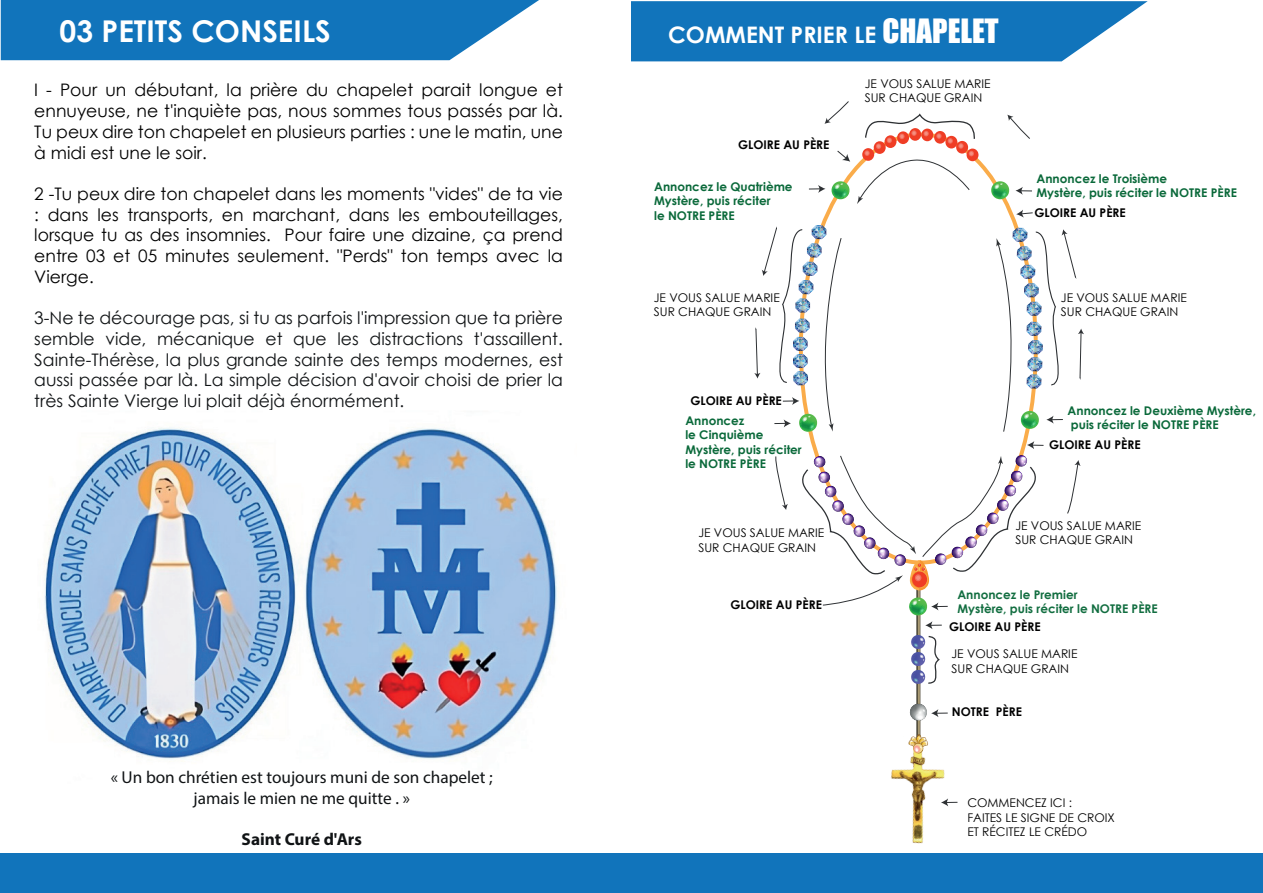
<style>
.page{position:relative;width:1263px;height:893px;background:#fff}
.page>*{position:absolute;margin:0;border:0;box-sizing:border-box;transform-origin:0 0}
.t1{font:700 30px "Century Gothic";color:#fff}
.t2{font:700 22.8px "Century Gothic";color:#fff}
.t3{font:17.25px/20.7px "Century Gothic";color:#000001;text-align:justify}
.t4{font:17.25px/20.7px "Century Gothic";color:#101315;text-align:justify}
.t5{font:17.25px/20.7px "Myriad Pro";color:#101315;text-align:center}
.t6{font:700 17.25px "Myriad Pro";color:#101315}
.t7{font:700 12px/14.4px "Century Gothic";color:#0a693a}
.t8{font:12px/14.4px "Century Gothic";color:#000001}
.t9{font:700 12px "Century Gothic";color:#000001}
.s1{font-family:"Impact";font-weight:400;font-size:30.75px}
</style>
<div class="page">
<svg style="left:1px;top:0;width:538px;height:60px;background:#247fc0"></svg>
<div style="left:0;top:854px;width:1263px;height:39px;background:#1174bb"></div>
<svg style="left:631px;top:1px;width:517px;height:60px;background:#257fc0"></svg>
<svg style="left:916px;top:615px;width:4px;height:119px"></svg>
<svg style="left:991px;top:181px;width:18px;height:18px"></svg>
<svg style="left:831px;top:181px;width:18px;height:18px"></svg>
<svg style="left:775px;top:456px;width:13px;height:54px"></svg>
<svg style="left:1067px;top:460px;width:14px;height:54px"></svg>
<svg style="left:1007px;top:115px;width:23px;height:24px"></svg>
<svg style="left:824px;top:101px;width:25px;height:23px"></svg>
<svg style="left:1015px;top:187px;width:17px;height:8px"></svg>
<svg style="left:837px;top:150px;width:13px;height:12px"></svg>
<svg style="left:1016px;top:210px;width:17px;height:8px"></svg>
<svg style="left:1027px;top:441px;width:17px;height:8px"></svg>
<svg style="left:809px;top:185px;width:16px;height:8px"></svg>
<svg style="left:909px;top:703px;width:39px;height:19px"></svg>
<svg style="left:925px;top:621px;width:17px;height:8px"></svg>
<svg style="left:911px;top:635px;width:29px;height:50px"></svg>
<svg style="left:857px;top:115px;width:121px;height:89px"></svg>
<svg style="left:996px;top:228px;width:88px;height:204px"></svg>
<svg style="left:754px;top:225px;width:88px;height:207px"></svg>
<img style="left:869px;top:754px;width:88px;height:100px">
<svg style="left:908px;top:734px;width:20px;height:20px"></svg>
<svg style="left:802px;top:455px;width:234px;height:160px"></svg>
<img style="left:44px;top:427px;width:513px;height:332px">
<h1 class="t1" style="left:60px;top:8px;width:273px">03 PETITS CONSEILS</h1>
<h2 class="t2" style="left:668px;top:18px;width:332px">COMMENT PRIER LE <span class="s1">CHAPELET</span></h2>
<p class="t3" style="left:34px;top:80px;width:530px">I - Pour un débutant, la prière du chapelet parait longue et ennuyeuse, ne t'inquiète pas, nous sommes tous passés par là.<br>Tu peux dire ton chapelet en plusieurs parties : une le matin, une à midi est une le soir.</p>
<p class="t3" style="left:34px;top:183px;width:530px">2 -Tu peux dire ton chapelet dans les moments "vides" de ta vie : dans les transports, en marchant, dans les embouteillages, lorsque tu as des insomnies. Pour faire une dizaine, ça prend entre 03 et 05 minutes seulement. "Perds" ton temps avec la Vierge.</p>
<p class="t4" style="left:34px;top:307px;width:530px">3-Ne te décourage pas, si tu as parfois l'impression que ta prière semble vide, mécanique et que les distractions t'assaillent.<br>Sainte-Thérèse, la plus grande sainte des temps modernes, est aussi passée par là. La simple décision d'avoir choisi de prier la très Sainte Vierge lui plait déjà énormément.</p>
<p class="t8" style="left:865px;top:76px;width:127px">JE VOUS SALUE MARIE<br>SUR CHAQUE GRAIN</p>
<p class="t9" style="left:738px;top:135px;width:93px">GLOIRE AU PÈRE</p>
<p class="t7" style="left:1036px;top:171px;width:202px">Annoncez le Troisième<br>Mystère, puis réciter le NOTRE PÈRE</p>
<p class="t7" style="left:654px;top:179px;width:140px">Annoncez le Quatrième<br>Mystère, puis réciter<br>le NOTRE PÈRE</p>
<p class="t9" style="left:1034px;top:203px;width:93px">GLOIRE AU PÈRE</p>
<p class="t8" style="left:654px;top:290px;width:127px">JE VOUS SALUE MARIE<br>SUR CHAQUE GRAIN</p>
<p class="t8" style="left:1061px;top:290px;width:127px">JE VOUS SALUE MARIE<br>SUR CHAQUE GRAIN</p>
<p class="t9" style="left:690px;top:392px;width:93px">GLOIRE AU PÈRE</p>
<p class="t7" style="left:1067px;top:403px;width:190px">Annoncez le Deuxième Mystère, puis réciter le NOTRE PÈRE</p>
<p class="t7" style="left:685px;top:413px;width:118px">Annoncez<br>le Cinquième<br>Mystère, puis réciter le NOTRE PÈRE</p>
<p class="t9" style="left:1049px;top:436px;width:93px">GLOIRE AU PÈRE</p>
<p class="t8" style="left:698px;top:525px;width:127px">JE VOUS SALUE MARIE<br>SUR CHAQUE GRAIN</p>
<p class="t8" style="left:1015px;top:518px;width:127px">JE VOUS SALUE MARIE<br>SUR CHAQUE GRAIN</p>
<p class="t5" style="left:111px;top:766px;width:383px">« Un bon chrétien est toujours muni de son chapelet ; jamais le mien ne me quitte . »</p>
<p class="t6" style="left:242px;top:828px;width:122px">Saint Curé d'Ars</p>
<p class="t9" style="left:730px;top:595px;width:93px">GLOIRE AU PÈRE</p>
<p class="t7" style="left:957px;top:587px;width:202px">Annoncez le Premier<br>Mystère, puis réciter le NOTRE PÈRE</p>
<p class="t9" style="left:949px;top:617px;width:93px">GLOIRE AU PÈRE</p>
<p class="t8" style="left:951px;top:647px;width:127px">JE VOUS SALUE MARIE<br>SUR CHAQUE GRAIN</p>
<p class="t9" style="left:952px;top:703px;width:72px">NOTRE PÈRE</p>
<p class="t8" style="left:967px;top:795px;width:149px">COMMENCEZ ICI :<br>FAITES LE SIGNE DE CROIX<br>ET RÉCITEZ LE CRÉDO</p>
</div>
